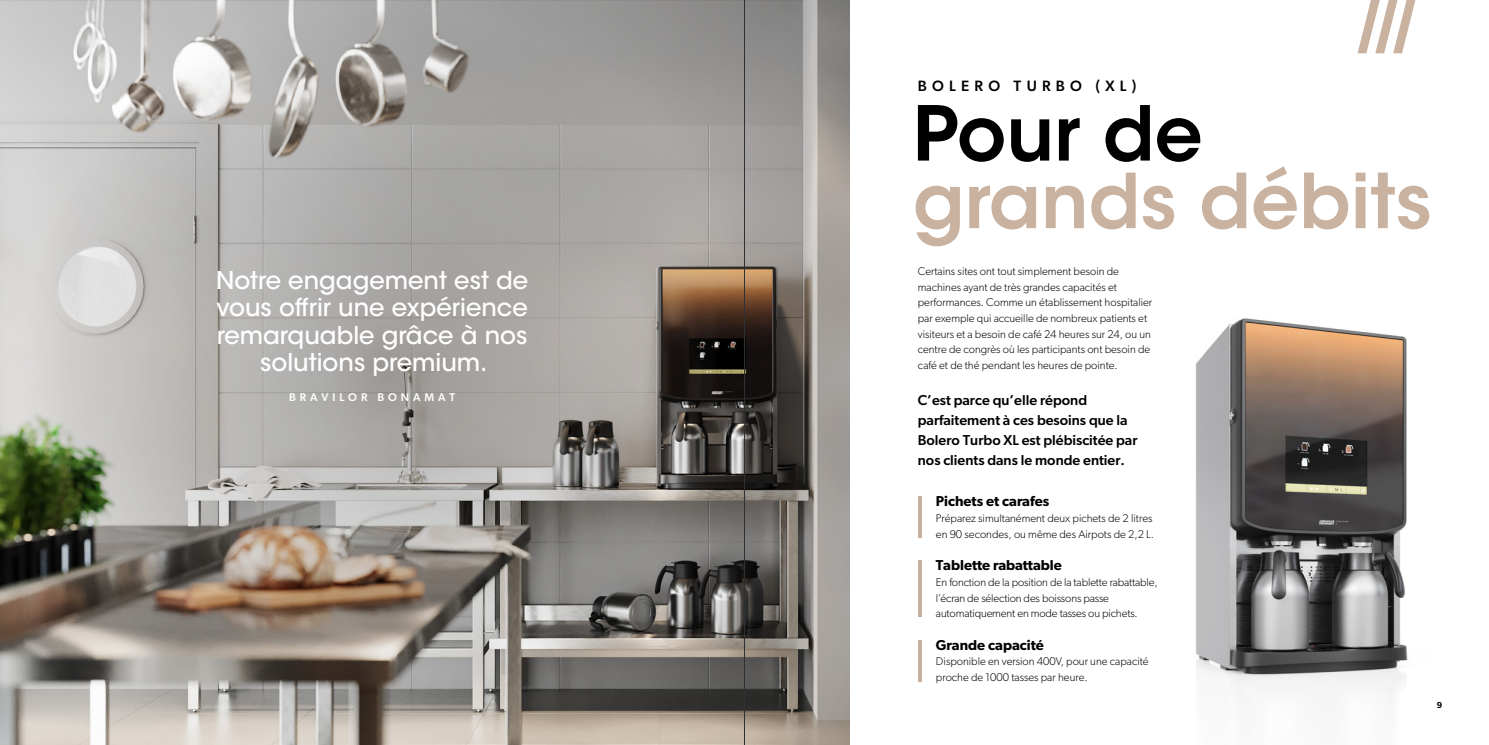
<style>
.page{position:relative;width:1489px;height:745px;background:#fff}
.page>*{position:absolute;margin:0;border:0;box-sizing:border-box;transform-origin:0 0}
.t1{font:600 75px "ITC Avant Garde Std";color:#c9b2a0}
.t2{font:600 75px "ITC Avant Garde Std";color:#000}
.t3{font:500 24.38px/27.4px "ITC Avant Garde Std";color:#fff;text-align:center}
.t4{font:500 15px "Gibson";letter-spacing:.35em;color:#000}
.t5{font:500 14.38px/20px "Gibson";color:#000}
.t6{font:600 14.38px "Gibson";color:#000}
.t7{font:300 11.25px/15.6px "Gibson";color:#000}
.t8{font:500 11.25px "Gibson";letter-spacing:.35em;color:#fff}
.t9{font:600 8.75px "Gibson";color:#000}
</style>
<div class="page">
<img style="left:1195px;top:318px;width:213px;height:383px">
<img style="left:0;top:0;width:849px;height:744px">
<svg style="left:23px;top:10px;width:721px;height:721px;background:#a29e99"></svg>
<svg style="left:918px;top:496px;width:3px;height:41px"></svg>
<svg style="left:918px;top:560px;width:3px;height:57px"></svg>
<svg style="left:918px;top:640px;width:3px;height:40px"></svg>
<svg style="left:1357px;top:0;width:58px;height:53px"></svg>
<hr style="left:744px;top:0;width:1px;height:744px;background:#2e3134">
<h2 class="t3" style="left:216px;top:266px;width:314px">Notre engagement est de vous offrir une expérience remarquable grâce à nos solutions premium.</h2>
<p class="t8" style="left:289px;top:390px;width:168px">BRAVILOR BONAMAT</p>
<h3 class="t4" style="left:917px;top:77px;width:220px">BOLERO TURBO (XL)</h3>
<h1 class="t2" style="left:912px;top:86px;width:291px">Pour de</h1>
<h1 class="t1" style="left:912px;top:153px;width:520px">grands débits</h1>
<p class="t7" style="left:917px;top:263px;width:236px">Certains sites ont tout simplement besoin de machines ayant de très grandes capacités et performances. Comme un établissement hospitalier par exemple qui accueille de nombreux patients et visiteurs et a besoin de café 24 heures sur 24, ou un centre de congrès où les participants ont besoin de café et de thé pendant les heures de pointe.</p>
<p class="t5" style="left:917px;top:390px;width:221px">C’est parce qu’elle répond parfaitement à ces besoins que la<br>Bolero Turbo XL est plébiscitée par nos clients dans le monde entier.</p>
<p class="t6" style="left:935px;top:492px;width:115px">Pichets et carafes</p>
<p class="t7" style="left:935px;top:510px;width:219px">Préparez simultanément deux pichets de 2 litres en 90 secondes, ou même des Airpots de 2,2 L.</p>
<p class="t6" style="left:935px;top:556px;width:127px">Tablette rabattable</p>
<p class="t7" style="left:935px;top:573px;width:223px">En fonction de la position de la tablette rabattable, l’écran de sélection des boissons passe automatiquement en mode tasses ou pichets.</p>
<p class="t6" style="left:935px;top:635px;width:109px">Grande capacité</p>
<p class="t7" style="left:935px;top:653px;width:214px">Disponible en version 400V, pour une capacité proche de 1000 tasses par heure.</p>
<p class="t9" style="left:1436px;top:699px;width:7px">9</p>
</div>
